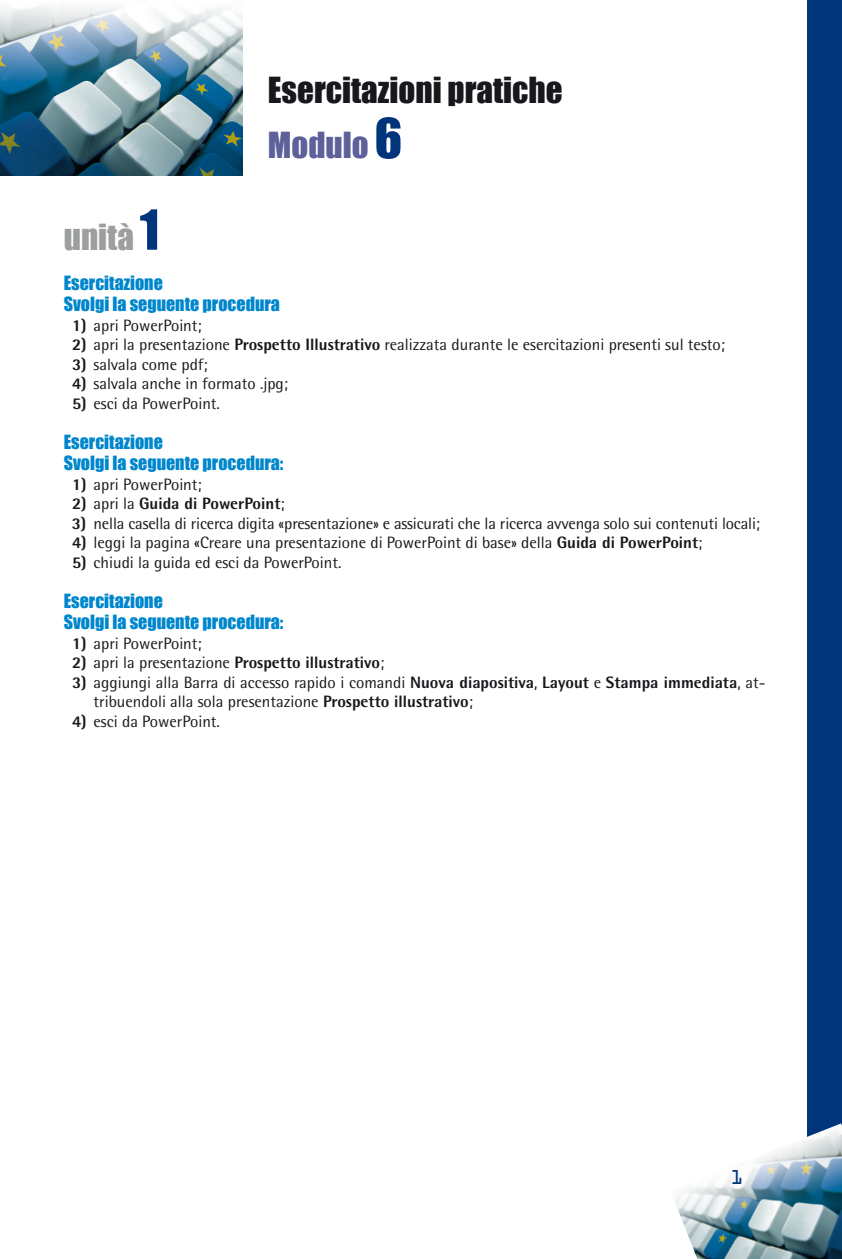
<style>
.page{position:relative;width:842px;height:1259px;background:#fff}
.page>*{position:absolute;margin:0;border:0;box-sizing:border-box;transform-origin:0 0}
.t1{font:33px/55.5px "Impact";color:#1a171c}
.t2{font:33px "Impact";color:#9d9ea0}
.t3{font:18px/21px "Impact";color:#0086cc}
.t4{font:18px "OCRA";color:#00347b}
.t5{font:16.5px/19.5px "Rotis Semi Sans";color:#1a171c}
.t6{font:800 16.5px "Rotis Semi Sans";color:#1a171c}
.s1{color:#5e6199}
.s2{font-size:51px;color:#00347b}
.s3{font-weight:800}
.s4{font-weight:400}
</style>
<div class="page">
<div style="left:808px;top:0;width:34px;height:1259px;background:#00347b"></div>
<img style="left:675px;top:1123px;width:167px;height:136px">
<img style="left:0;top:6px;width:242px;height:170px">
<h1 class="t1" style="left:268px;top:61px;width:296px">Esercitazioni pratiche<br><span class="s1">Modulo</span> <span class="s2">6</span></h1>
<h1 class="t2" style="left:64px;top:211px;width:97px">unità <span class="s2">1</span></h1>
<p class="t3" style="left:64px;top:272px;width:218px">Esercitazione<br>Svolgi la seguente procedura</p>
<p class="t5" style="left:72px;top:315px;width:131px"><span class="s3">1)</span> apri PowerPoint;</p>
<p class="t5" style="left:72px;top:335px;width:654px"><span class="s3">2)</span> apri la presentazione <span class="s3">Prospetto Illustrativo</span> realizzata durante le esercitazioni presenti sul testo;</p>
<p class="t5" style="left:72px;top:354px;width:137px"><span class="s3">3)</span> salvala come pdf;</p>
<p class="t5" style="left:72px;top:374px;width:218px"><span class="s3">4)</span> salvala anche in formato .jpg;</p>
<p class="t5" style="left:72px;top:393px;width:149px"><span class="s3">5)</span> esci da PowerPoint.</p>
<p class="t3" style="left:64px;top:431px;width:221px">Esercitazione<br>Svolgi la seguente procedura:</p>
<p class="t5" style="left:72px;top:474px;width:131px"><span class="s3">1)</span> apri PowerPoint;</p>
<p class="t6" style="left:72px;top:493px;width:214px">2) <span class="s4">apri la</span> Guida di PowerPoint<span class="s4">;</span></p>
<p class="t5" style="left:72px;top:513px;width:690px"><span class="s3">3)</span> nella casella di ricerca digita «presentazione» e assicurati che la ricerca avvenga solo sui contenuti locali;</p>
<p class="t5" style="left:72px;top:533px;width:632px"><span class="s3">4)</span> leggi la pagina «Creare una presentazione di PowerPoint di base» della <span class="s3">Guida di PowerPoint</span>;</p>
<p class="t5" style="left:72px;top:552px;width:271px"><span class="s3">5)</span> chiudi la guida ed esci da PowerPoint.</p>
<p class="t3" style="left:64px;top:590px;width:221px">Esercitazione<br>Svolgi la seguente procedura:</p>
<p class="t5" style="left:72px;top:633px;width:131px"><span class="s3">1)</span> apri PowerPoint;</p>
<p class="t6" style="left:72px;top:652px;width:314px">2) <span class="s4">apri la presentazione</span> Prospetto illustrativo<span class="s4">;</span></p>
<p class="t5" style="left:94px;top:672px;width:673px;text-indent:-22px"><span class="s3">3)</span> aggiungi alla Barra di accesso rapido i comandi <span class="s3">Nuova diapositiva</span>, <span class="s3">Layout</span> e <span class="s3">Stampa immediata</span>, at&shy;tribuendoli alla sola presentazione <span class="s3">Prospetto illustrativo</span>;</p>
<p class="t5" style="left:72px;top:711px;width:149px"><span class="s3">4)</span> esci da PowerPoint.</p>
<p class="t4" style="left:730px;top:1169px;width:14px">1</p>
</div>
